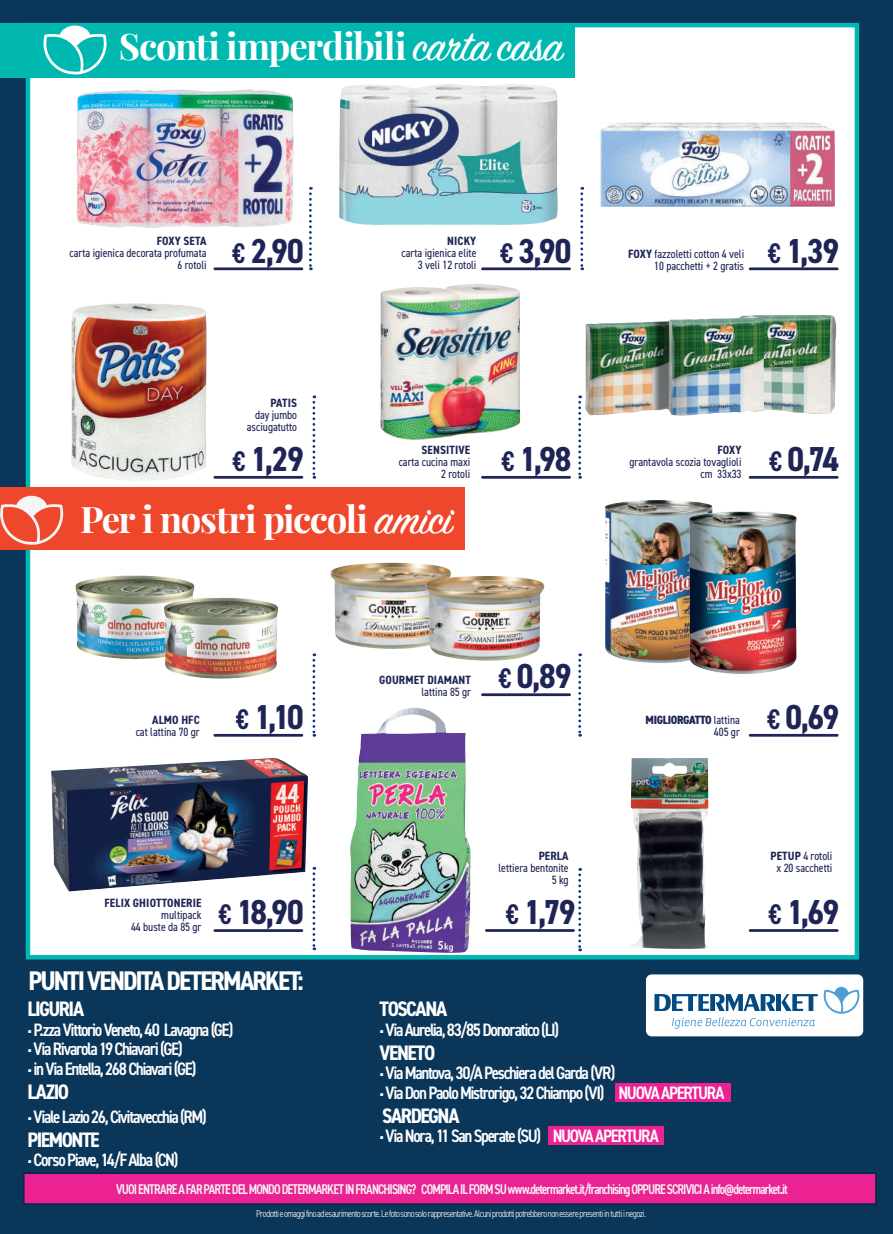
<style>
.page{position:relative;width:893px;height:1234px;background:#fff}
.page>*{position:absolute;margin:0;border:0;box-sizing:border-box;transform-origin:0 0}
.t1{font:700 36.6px "Playfair Display";letter-spacing:-.035em;color:#fff}
.t2{font:700 condensed 34.65px "DIN2014";letter-spacing:-.04em;color:#1e2455}
.t3{font:700 condensed 27px "DIN2014";letter-spacing:-.07em;color:#fff}
.t4{font:700 condensed 21px "DIN2014";letter-spacing:-.065em;color:#fff}
.t5{font:600 condensed 18px/19.5px "DIN2014";letter-spacing:-.075em;color:#fff}
.t6{font:600 condensed 14.1px "DIN2014";letter-spacing:-.07em;color:#f6f5f6;scale:.91 1}
.t7{font:condensed 12px/12px "DIN2014";color:#1e2455;text-align:right}
.t8{font:700 condensed 12px "DIN2014";letter-spacing:.01em;color:#1e2455}
.t9{font:800 condensed 12px/12px "DIN2014";letter-spacing:-.03em;color:#1e2455;text-align:right}
.t10{font:300 condensed 9.75px "DIN2014";letter-spacing:-.05em;color:#fff}
.s1{font-family:"Sign Painter House Script";font-weight:400;font-size:47.1px}
.s2{font-weight:600;font-size:28.5px}
.s3{font-weight:700}
.s4{font-weight:400}
</style>
<div class="page">
<div style="left:0;top:0;width:893px;height:1233px;background:#0a365a"></div>
<div style="left:26px;top:23px;width:833px;height:936px;background:#fff;border:4px solid #00b8af"></div>
<div style="left:0;top:23px;width:574px;height:55px;background:#00b8af"></div>
<svg style="left:43px;top:26px;width:64px;height:49px"></svg>
<div style="left:0;top:487px;width:464px;height:63px;background:#ef472b"></div>
<svg style="left:0;top:495px;width:63px;height:49px"></svg>
<svg style="left:309px;top:187px;width:3px;height:83px"></svg>
<svg style="left:313px;top:395px;width:2px;height:83px"></svg>
<svg style="left:580px;top:187px;width:3px;height:83px"></svg>
<svg style="left:578px;top:395px;width:3px;height:83px"></svg>
<svg style="left:313px;top:653px;width:2px;height:83px"></svg>
<svg style="left:313px;top:867px;width:2px;height:83px"></svg>
<svg style="left:578px;top:653px;width:3px;height:83px"></svg>
<svg style="left:578px;top:868px;width:3px;height:83px"></svg>
<div style="left:549px;top:1125px;width:115px;height:19px;background:#ed2292"></div>
<div style="left:615px;top:1082px;width:116px;height:19px;background:#ed2292"></div>
<div style="left:646px;top:974px;width:217px;height:62px;background:#fff;border-radius:6px"></div>
<svg style="left:654px;top:986px;width:206px;height:42px"></svg>
<div style="left:23px;top:1172px;width:854px;height:32px;background:#ed2292;border:2px solid #042745"></div>
<img style="left:605px;top:500px;width:108px;height:163px">
<img style="left:742px;top:315px;width:95px;height:99px">
<img style="left:77px;top:89px;width:217px;height:139px">
<img style="left:339px;top:84px;width:219px;height:141px">
<img style="left:601px;top:123px;width:234px;height:83px">
<img style="left:380px;top:284px;width:140px;height:156px">
<img style="left:585px;top:316px;width:179px;height:100px">
<img style="left:71px;top:303px;width:136px;height:178px">
<img style="left:75px;top:575px;width:119px;height:84px">
<img style="left:331px;top:562px;width:53px;height:84px">
<img style="left:687px;top:511px;width:110px;height:163px">
<img style="left:630px;top:758px;width:79px;height:190px">
<img style="left:51px;top:758px;width:257px;height:133px">
<img style="left:350px;top:708px;width:121px;height:244px">
<img style="left:163px;top:597px;width:115px;height:81px">
<img style="left:425px;top:576px;width:120px;height:84px">
<hr style="left:215px;top:267px;width:87px;height:3px;background:#1e2455">
<hr style="left:482px;top:267px;width:88px;height:3px;background:#1e2455">
<hr style="left:750px;top:267px;width:87px;height:3px;background:#1e2455">
<hr style="left:215px;top:476px;width:87px;height:2px;background:#1e2455">
<hr style="left:482px;top:476px;width:88px;height:2px;background:#1e2455">
<hr style="left:750px;top:476px;width:87px;height:2px;background:#1e2455">
<hr style="left:215px;top:733px;width:87px;height:3px;background:#1e2455">
<hr style="left:482px;top:693px;width:88px;height:3px;background:#1e2455">
<hr style="left:750px;top:733px;width:87px;height:3px;background:#1e2455">
<hr style="left:750px;top:928px;width:87px;height:3px;background:#1e2455">
<hr style="left:215px;top:929px;width:87px;height:2px;background:#1e2455">
<hr style="left:486px;top:928px;width:87px;height:3px;background:#1e2455">
<h1 class="t1" style="left:119px;top:17px;width:445px">Sconti imperdibili <span class="s1">carta casa</span></h1>
<p class="t8" style="left:157px;top:233px;width:51px">FOXY SETA</p>
<p class="t7" style="left:70px;top:246px;width:139px">carta igienica decorata profumata<br>6 rotoli</p>
<h2 class="t2" style="left:500px;top:227px;width:73px"><span class="s2">€</span> 3,90</h2>
<p class="t8" style="left:447px;top:233px;width:31px">NICKY</p>
<p class="t7" style="left:402px;top:246px;width:76px">carta igienica elite<br>3 veli 12 rotoli</p>
<p class="t7" style="left:628px;top:247px;width:118px"><span class="s3">FOXY</span> fazzoletti cotton 4 veli<br>10 pacchetti + 2 gratis</p>
<h2 class="t2" style="left:768px;top:227px;width:73px"><span class="s2">€</span> 1,39</h2>
<h2 class="t2" style="left:232px;top:227px;width:73px"><span class="s2">€</span> 2,90</h2>
<p class="t8" style="left:270px;top:395px;width:28px">PATIS</p>
<p class="t7" style="left:247px;top:408px;width:52px">day jumbo asciugatutto</p>
<h2 class="t2" style="left:232px;top:436px;width:73px"><span class="s2">€</span> 1,29</h2>
<p class="t8" style="left:422px;top:441px;width:50px">SENSITIVE</p>
<p class="t7" style="left:399px;top:455px;width:73px">carta cucina maxi<br>2 rotoli</p>
<h2 class="t2" style="left:769px;top:436px;width:71px"><span class="s2">€</span> 0,74</h2>
<p class="t8" style="left:717px;top:441px;width:26px">FOXY</p>
<p class="t7" style="left:629px;top:455px;width:114px">grantavola scozia tovaglioli cm 33x33</p>
<h2 class="t2" style="left:501px;top:436px;width:71px"><span class="s2">€</span> 1,98</h2>
<h1 class="t1" style="left:80px;top:490px;width:374px">Per i nostri piccoli <span class="s1">amici</span></h1>
<p class="t8" style="left:152px;top:712px;width:49px">ALMO HFC</p>
<h2 class="t2" style="left:236px;top:693px;width:69px"><span class="s2">€</span> 1,10</h2>
<p class="t7" style="left:136px;top:725px;width:66px">cat lattina 70 gr</p>
<p class="t8" style="left:379px;top:672px;width:93px">GOURMET DIAMANT</p>
<p class="t7" style="left:421px;top:685px;width:51px">lattina 85 gr</p>
<h2 class="t2" style="left:498px;top:653px;width:74px"><span class="s2">€</span> 0,89</h2>
<p class="t8" style="left:539px;top:848px;width:31px">PERLA</p>
<p class="t7" style="left:499px;top:861px;width:72px">lettiera bentonite<br>5 kg</p>
<p class="t8" style="left:105px;top:894px;width:98px">FELIX GHIOTTONERIE</p>
<p class="t7" style="left:131px;top:908px;width:72px">multipack<br>44 buste da 85 gr</p>
<h2 class="t2" style="left:506px;top:888px;width:71px"><span class="s2">€</span> 1,79</h2>
<h2 class="t2" style="left:218px;top:889px;width:87px"><span class="s2">€</span> 18,90</h2>
<h3 class="t3" style="left:28px;top:962px;width:277px">PUNTI VENDITA DETERMARKET:</h3>
<p class="t9" style="left:645px;top:713px;width:96px">MIGLIORGATTO <span class="s4">lattina<br>405 gr</span></p>
<h2 class="t2" style="left:767px;top:693px;width:73px"><span class="s2">€</span> 0,69</h2>
<p class="t7" style="left:770px;top:849px;width:63px;text-align:center"><span class="s3">PETUP</span> 4 rotoli x 20 sacchetti</p>
<h2 class="t2" style="left:769px;top:888px;width:72px"><span class="s2">€</span> 1,69</h2>
<p class="t4" style="left:28px;top:994px;width:58px">LIGURIA</p>
<p class="t5" style="left:28px;top:1019px;width:207px"><sup>.</sup>P.zza Vittorio Veneto, 40 Lavagna (GE) <sup>.</sup>Via Rivarola 19 Chiavari (GE)<br><sup>.</sup>in Via Entella, 268 Chiavari (GE)</p>
<p class="t4" style="left:28px;top:1077px;width:43px">LAZIO</p>
<p class="t5" style="left:28px;top:1106px;width:181px"><sup>.</sup>Viale Lazio 26, Civitavecchia (RM)</p>
<p class="t4" style="left:28px;top:1125px;width:74px">PIEMONTE</p>
<p class="t5" style="left:28px;top:1149px;width:152px"><sup>.</sup>Corso Piave, 14/F Alba (CN)</p>
<p class="t4" style="left:379px;top:994px;width:69px">TOSCANA</p>
<p class="t5" style="left:379px;top:1019px;width:181px"><sup>.</sup>Via Aurelia, 83/85 Donoratico (LI)</p>
<p class="t4" style="left:379px;top:1038px;width:57px">VENETO</p>
<p class="t5" style="left:379px;top:1062px;width:347px"><sup>.</sup>Via Mantova, 30/A Peschiera del Garda (VR)<br><sup>.</sup>Via Don Paolo Mistrorigo, 32 Chiampo (VI) NUOVA APERTURA</p>
<p class="t4" style="left:382px;top:1101px;width:79px">SARDEGNA</p>
<p class="t5" style="left:379px;top:1125px;width:281px"><sup>.</sup>Via Nora, 11 San Sperate (SU) NUOVA APERTURA</p>
<p class="t6" style="left:116px;top:1179px;width:739px">VUOI ENTRARE A FAR PARTE DEL MONDO DETERMARKET IN FRANCHISING? COMPILA IL FORM SU www.determarket.it/franchising OPPURE SCRIVICI A info@determarket.it</p>
<p class="t10" style="left:256px;top:1207px;width:391px">Prodottie omaggi fino ad esaurimento scorte. Le foto sono solo rappresentative.Alcuni prodottipotrebbero non essere presenti in tutti i negozi.</p>
</div>
